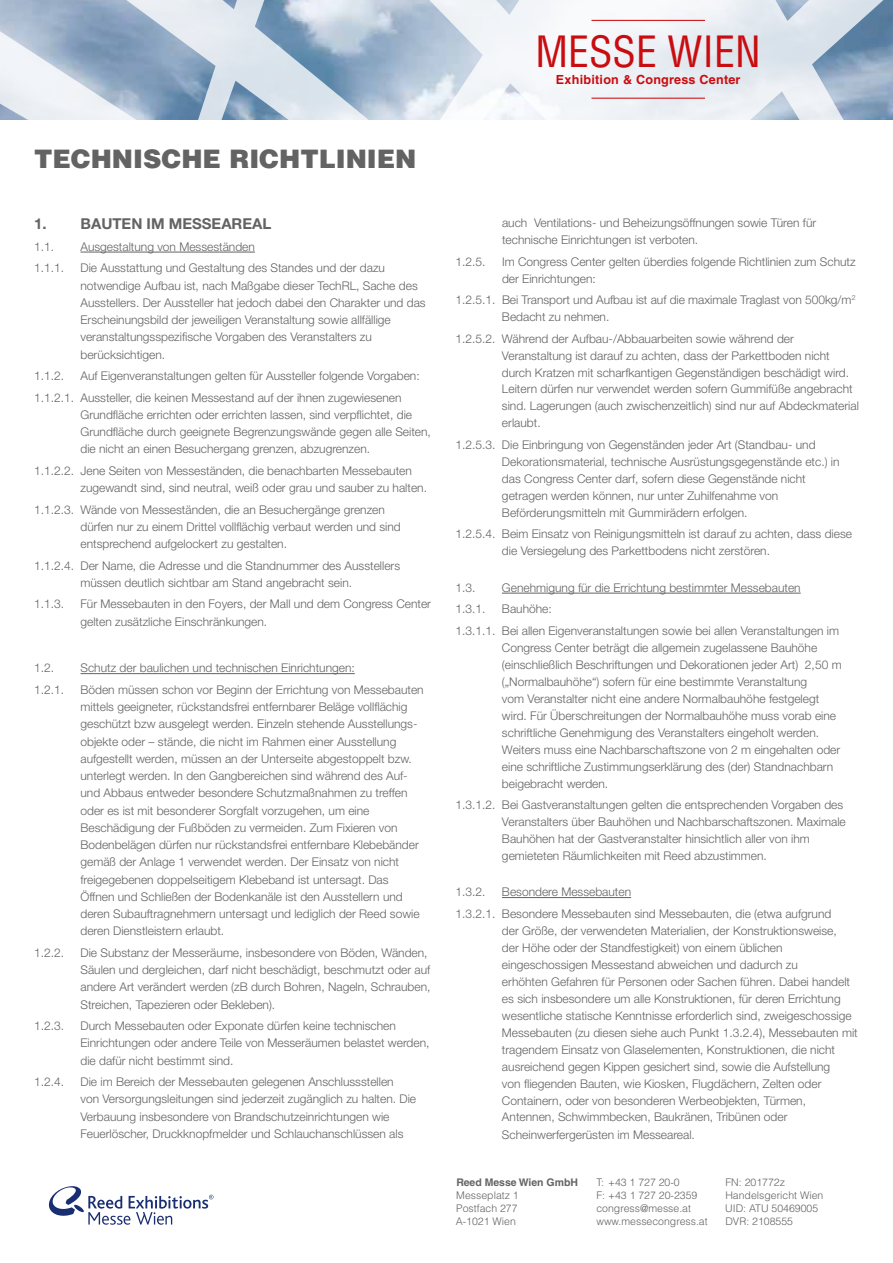
<style>
.page{position:relative;width:893px;height:1263px;background:#fff}
.page>*{position:absolute;margin:0;border:0;box-sizing:border-box;transform-origin:0 0}
.t1{font:condensed 42px "Helvetica LT Std";color:#c90c0f}
.t2{font:900 25.5px "Helvetica LT Std";color:#646363}
.t3{font:700 15px "Helvetica Neue LT Std";color:#646363}
.t4{font:700 12.6px "Helvetica LT Std";letter-spacing:.02em;color:#c90c0f}
.t5{font:300 12px/17.2px "Helvetica Neue LT Std";color:#646363}
.t6{font:300 10.5px/12.8px "Helvetica LT Std";color:#646363}
.t7{font:700 10.5px "Helvetica LT Std";color:#646363}
</style>
<div class="page">
<svg style="left:48px;top:1186px;width:165px;height:39px"></svg>
<svg style="left:0;top:0;width:893px;height:119px"></svg>
<hr style="left:591px;top:20px;width:114px;height:1px;background:#c90c0f">
<hr style="left:591px;top:98px;width:114px;height:1px;background:#c90c0f">
<hr style="left:81px;top:252px;width:174px;height:1px;background:#646363">
<hr style="left:81px;top:673px;width:274px;height:1px;background:#646363">
<hr style="left:502px;top:593px;width:299px;height:1px;background:#646363">
<hr style="left:502px;top:897px;width:129px;height:1px;background:#646363">
<h1 class="t1" style="left:536px;top:25px;width:227px">MESSE WIEN</h1>
<p class="t4" style="left:556px;top:72px;width:186px">Exhibition &amp; Congress Center</p>
<h2 class="t2" style="left:34px;top:142px;width:384px">TECHNISCHE RICHTLINIEN</h2>
<p class="t3" style="left:34px;top:215px;width:239px">1. BAUTEN IM MESSEAREAL</p>
<p class="t5" style="left:34px;top:238px;width:22px">1.1.</p>
<p class="t5" style="left:81px;top:238px;width:176px">Ausgestaltung von Messeständen</p>
<p class="t5" style="left:34px;top:259px;width:32px">1.1.1.</p>
<p class="t5" style="left:81px;top:259px;width:347px">Die Ausstattung und Gestaltung des Standes und der dazu notwendige Aufbau ist, nach Maßgabe dieser TechRL, Sache des Ausstellers. Der Aussteller hat jedoch dabei den Charakter und das Erscheinungsbild der jeweiligen Veranstaltung sowie allfällige veranstaltungsspezifische Vorgaben des Veranstalters zu berücksichtigen.</p>
<p class="t5" style="left:34px;top:367px;width:32px">1.1.2.</p>
<p class="t5" style="left:34px;top:365px;width:387px;line-height:21.5px;text-indent:46px">Auf Eigenveranstaltungen gelten für Aussteller folgende Vorgaben:<br>1.1.2.1. Aussteller, die keinen Messestand auf der ihnen zugewiesenen</p>
<p class="t5" style="left:81px;top:406px;width:352px">Grundfläche errichten oder errichten lassen, sind verpflichtet, die<br>Grundfläche durch geeignete Begrenzungswände gegen alle Seiten, die nicht an einen Besuchergang grenzen, abzugrenzen.</p>
<p class="t5" style="left:81px;top:462px;width:348px;text-indent:-46px">1.1.2.2. Jene Seiten von Messeständen, die benachbarten Messebauten zugewandt sind, sind neutral, weiß oder grau und sauber zu halten.</p>
<p class="t5" style="left:81px;top:500px;width:322px;text-indent:-46px">1.1.2.3. Wände von Messeständen, die an Besuchergänge grenzen dürfen nur zu einem Drittel vollflächig verbaut werden und sind entsprechend aufgelockert zu gestalten.</p>
<p class="t5" style="left:34px;top:556px;width:368px;text-align:center">1.1.2.4. Der Name, die Adresse und die Standnummer des Ausstellers müssen deutlich sichtbar am Stand angebracht sein.</p>
<p class="t5" style="left:34px;top:595px;width:32px">1.1.3.</p>
<p class="t5" style="left:81px;top:595px;width:352px">Für Messebauten in den Foyers, der Mall und dem Congress Center gelten zusätzliche Einschränkungen.</p>
<p class="t5" style="left:34px;top:659px;width:22px">1.2.</p>
<p class="t5" style="left:81px;top:659px;width:276px">Schutz der baulichen und technischen Einrichtungen:</p>
<p class="t5" style="left:34px;top:681px;width:32px">1.2.1.</p>
<p class="t5" style="left:81px;top:681px;width:345px">Böden müssen schon vor Beginn der Errichtung von Messebauten mittels geeigneter, rückstandsfrei entfernbarer Beläge vollflächig geschützt bzw ausgelegt werden. Einzeln stehende Ausstellungs&shy;objekte oder – stände, die nicht im Rahmen einer Ausstellung aufgestellt werden, müssen an der Unterseite abgestoppelt bzw. unterlegt werden. In den Gangbereichen sind während des Auf&shy;und Abbaus entweder besondere Schutzmaßnahmen zu treffen oder es ist mit besonderer Sorgfalt vorzugehen, um eine Beschädigung der Fußböden zu vermeiden. Zum Fixieren von Bodenbelägen dürfen nur rückstandsfrei entfernbare Klebebänder gemäß der Anlage 1 verwendet werden. Der Einsatz von nicht freigegebenen doppelseitigem Klebeband ist untersagt. Das Öffnen und Schließen der Bodenkanäle ist den Ausstellern und deren Subauftragnehmern untersagt und lediglich der Reed sowie deren Dienstleistern erlaubt.</p>
<p class="t5" style="left:34px;top:944px;width:32px">1.2.2.</p>
<p class="t5" style="left:81px;top:944px;width:351px">Die Substanz der Messeräume, insbesondere von Böden, Wänden, Säulen und dergleichen, darf nicht beschädigt, beschmutzt oder auf andere Art verändert werden (zB durch Bohren, Nageln, Schrauben, Streichen, Tapezieren oder Bekleben).</p>
<p class="t5" style="left:34px;top:1017px;width:32px">1.2.3.</p>
<p class="t5" style="left:81px;top:1017px;width:351px">Durch Messebauten oder Exponate dürfen keine technischen<br>Einrichtungen oder andere Teile von Messeräumen belastet werden, die dafür nicht bestimmt sind.</p>
<p class="t5" style="left:34px;top:1073px;width:32px">1.2.4.</p>
<p class="t5" style="left:81px;top:1073px;width:337px">Die im Bereich der Messebauten gelegenen Anschlussstellen<br>von Versorgungsleitungen sind jederzeit zugänglich zu halten. Die Verbauung insbesondere von Brandschutzeinrichtungen wie Feuerlöscher, Druckknopfmelder und Schlauchanschlüssen als</p>
<p class="t5" style="left:502px;top:214px;width:316px">auch Ventilations- und Beheizungsöffnungen sowie Türen für technische Einrichtungen ist verboten.</p>
<p class="t5" style="left:455px;top:253px;width:32px">1.2.5.</p>
<p class="t5" style="left:502px;top:253px;width:355px">Im Congress Center gelten überdies folgende Richtlinien zum Schutz der Einrichtungen:</p>
<p class="t5" style="left:502px;top:291px;width:355px;text-indent:-46px">1.2.5.1. Bei Transport und Aufbau ist auf die maximale Traglast von 500kg/m<sup>2<br></sup>Bedacht zu nehmen.</p>
<p class="t5" style="left:502px;top:330px;width:358px;text-indent:-46px">1.2.5.2. Während der Aufbau-/Abbauarbeiten sowie während der Veranstaltung ist darauf zu achten, dass der Parkettboden nicht durch Kratzen mit scharfkantigen Gegenständigen beschädigt wird.<br>Leitern dürfen nur verwendet werden sofern Gummifüße angebracht sind. Lagerungen (auch zwischenzeitlich) sind nur auf Abdeckmaterial erlaubt.</p>
<p class="t5" style="left:502px;top:436px;width:339px;text-indent:-46px">1.2.5.3. Die Einbringung von Gegenständen jeder Art (Standbau- und Dekorationsmaterial, technische Ausrüstungsgegenstände etc.) in das Congress Center darf, sofern diese Gegenstände nicht getragen werden können, nur unter Zuhilfenahme von Beförderungsmitteln mit Gummirädern erfolgen.</p>
<p class="t5" style="left:502px;top:525px;width:352px;text-indent:-46px">1.2.5.4. Beim Einsatz von Reinigungsmitteln ist darauf zu achten, dass diese die Versiegelung des Parkettbodens nicht zerstören.</p>
<p class="t5" style="left:455px;top:579px;width:22px">1.3.</p>
<p class="t5" style="left:502px;top:579px;width:300px">Genehmigung für die Errichtung bestimmter Messebauten</p>
<p class="t5" style="left:455px;top:600px;width:32px">1.3.1.</p>
<p class="t5" style="left:455px;top:598px;width:385px;line-height:21.5px;text-indent:46px">Bauhöhe:<br>1.3.1.1. Bei allen Eigenveranstaltungen sowie bei allen Veranstaltungen im</p>
<p class="t5" style="left:502px;top:639px;width:341px">Congress Center beträgt die allgemein zugelassene Bauhöhe (einschließlich Beschriftungen und Dekorationen jeder Art) 2,50 m („Normalbauhöhe“) sofern für eine bestimmte Veranstaltung<br>vom Veranstalter nicht eine andere Normalbauhöhe festgelegt wird. Für Überschreitungen der Normalbauhöhe muss vorab eine schriftliche Genehmigung des Veranstalters eingeholt werden.<br>Weiters muss eine Nachbarschaftszone von 2 m eingehalten oder eine schriftliche Zustimmungserklärung des (der) Standnachbarn beigebracht werden.</p>
<p class="t5" style="left:502px;top:796px;width:345px;text-indent:-46px">1.3.1.2. Bei Gastveranstaltungen gelten die entsprechenden Vorgaben des Veranstalters über Bauhöhen und Nachbarschaftszonen. Maximale Bauhöhen hat der Gastveranstalter hinsichtlich aller von ihm gemieteten Räumlichkeiten mit Reed abzustimmen.</p>
<p class="t5" style="left:455px;top:883px;width:32px">1.3.2.</p>
<p class="t5" style="left:455px;top:881px;width:377px;line-height:21.5px;text-indent:46px">Besondere Messebauten<br>1.3.2.1. Besondere Messebauten sind Messebauten, die (etwa aufgrund</p>
<p class="t5" style="left:502px;top:922px;width:357px">der Größe, der verwendeten Materialien, der Konstruktionsweise,<br>der Höhe oder der Standfestigkeit) von einem üblichen eingeschossigen Messestand abweichen und dadurch zu<br>erhöhten Gefahren für Personen oder Sachen führen. Dabei handelt es sich insbesondere um alle Konstruktionen, für deren Errichtung wesentliche statische Kenntnisse erforderlich sind, zweigeschossige Messebauten (zu diesen siehe auch Punkt 1.3.2.4), Messebauten mit tragendem Einsatz von Glaselementen, Konstruktionen, die nicht ausreichend gegen Kippen gesichert sind, sowie die Aufstellung<br>von fliegenden Bauten, wie Kiosken, Flugdächern, Zelten oder Containern, oder von besonderen Werbeobjekten, Türmen, Antennen, Schwimmbecken, Baukränen, Tribünen oder Scheinwerfergerüsten im Messeareal.</p>
<p class="t7" style="left:456px;top:1176px;width:123px">Reed Messe Wien GmbH</p>
<p class="t6" style="left:456px;top:1189px;width:64px;text-align:justify">Messeplatz 1<br>Postfach 277<br>A-1021 Wien</p>
<p class="t6" style="left:596px;top:1176px;width:113px">T: +43 1 727 20-0<br>F: +43 1 727 20-2359 congress@messe.at www.messecongress.at</p>
<p class="t6" style="left:725px;top:1176px;width:100px">FN: 201772z<br>Handelsgericht Wien<br>UID: ATU 50469005<br>DVR: 2108555</p>
</div>
